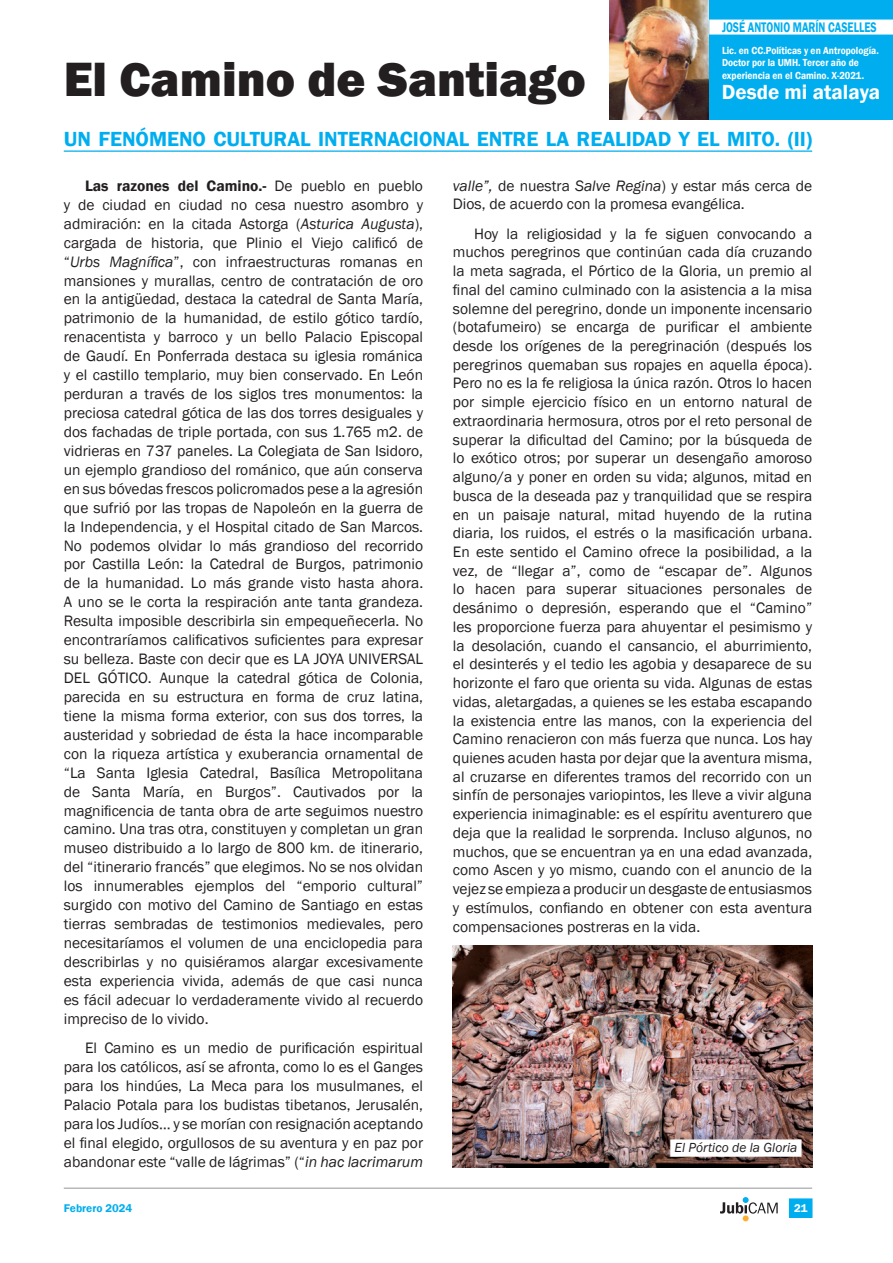
<style>
.page{position:relative;width:893px;height:1263px;background:#fff}
.page>*{position:absolute;margin:0;border:0;box-sizing:border-box;transform-origin:0 0}
.t1{font:800 49.5px "Franklin Gothic";color:#231f20}
.t2{font:600 21px "Franklin Gothic";color:#00aeef}
.t3{font:600 21px "Franklin Gothic";color:#fff}
.t4{font:15.6px/18.9px "Franklin Gothic";color:#231f20;text-align:justify}
.t5{font:600 14.25px "Franklin Gothic";color:#00aeef;scale:.75 1}
.t6{font:italic 13.5px "Franklin Gothic";color:#231f20}
.t7{font:600 11.55px "Franklin Gothic";color:#00aeef}
.t8{font:600 11.55px "Franklin Gothic";color:#fff}
.t9{font:600 10.5px/12.6px "Franklin Gothic";color:#fff;scale:.9 1}
.s1{font-weight:600}
.s2{font-style:italic}
</style>
<div class="page">
<svg style="left:720px;top:1197px;width:58px;height:24px"></svg>
<div style="left:789px;top:1199px;width:23px;height:18px;background:#00aeef"></div>
<hr style="left:64px;top:1188px;width:748px;height:1px;background:#939598">
<hr style="left:64px;top:150px;width:748px;height:2px;background:#00aeef">
<div style="left:709px;top:0;width:184px;height:119px;background:#00aeef"></div>
<div style="left:709px;top:20px;width:184px;height:15px;background:#fff"></div>
<img style="left:609px;top:0;width:100px;height:119px">
<img style="left:453px;top:945px;width:359px;height:222px">
<div style="left:670px;top:1139px;width:131px;height:18px;background:#fff"></div>
<h1 class="t1" style="left:64px;top:47px;width:523px">El Camino de Santiago</h1>
<p class="t5" style="left:722px;top:18px;width:208px">JOSÉ ANTONIO MARÍN CASELLES</p>
<p class="t9" style="left:722px;top:44px;width:176px">Lic. en CC.Políticas y en Antropología.<br>Doctor por la UMH. Tercer año de experiencia en el Camino. X-2021.</p>
<h2 class="t3" style="left:722px;top:79px;width:160px">Desde mi atalaya</h2>
<h2 class="t2" style="left:64px;top:126px;width:750px">UN FENÓMENO CULTURAL INTERNACIONAL ENTRE LA REALIDAD Y EL MITO. (II)</h2>
<p class="t4" style="left:64px;top:177px;width:361px;text-indent:21px"><span class="s1">Las razones del Camino.-</span> De pueblo en pueblo y de ciudad en ciudad no cesa nuestro asombro y admiración: en la citada Astorga (<span class="s2">Asturica Augusta</span>), cargada de historia, que Plinio el Viejo calificó de “<span class="s2">Urbs Magnífica</span>”, con infraestructuras romanas en mansiones y murallas, centro de contratación de oro en la antigüedad, destaca la catedral de Santa María, patrimonio de la humanidad, de estilo gótico tardío, renacentista y barroco y un bello Palacio Episcopal de Gaudí. En Ponferrada destaca su iglesia románica y el castillo templario, muy bien conservado. En León perduran a través de los siglos tres monumentos: la preciosa catedral gótica de las dos torres desiguales y dos fachadas de triple portada, con sus 1.765 m2. de vidrieras en 737 paneles. La Colegiata de San Isidoro, un ejemplo grandioso del románico, que aún conserva en sus bóvedas frescos policromados pese a la agresión que sufrió por las tropas de Napoleón en la guerra de la Independencia, y el Hospital citado de San Marcos.<br>No podemos olvidar lo más grandioso del recorrido por Castilla León: la Catedral de Burgos, patrimonio de la humanidad. Lo más grande visto hasta ahora.<br>A uno se le corta la respiración ante tanta grandeza.<br>Resulta imposible describirla sin empequeñecerla. No encontraríamos calificativos suficientes para expresar su belleza. Baste con decir que es LA JOYA UNIVERSAL DEL GÓTICO. Aunque la catedral gótica de Colonia, parecida en su estructura en forma de cruz latina, tiene la misma forma exterior, con sus dos torres, la austeridad y sobriedad de ésta la hace incomparable con la riqueza artística y exuberancia ornamental de “La Santa Iglesia Catedral, Basílica Metropolitana de Santa María, en Burgos”. Cautivados por la magnificencia de tanta obra de arte seguimos nuestro camino. Una tras otra, constituyen y completan un gran museo distribuido a lo largo de 800 km. de itinerario, del “itinerario francés” que elegimos. No se nos olvidan los innumerables ejemplos del “emporio cultural” surgido con motivo del Camino de Santiago en estas tierras sembradas de testimonios medievales, pero necesitaríamos el volumen de una enciclopedia para describirlas y no quisiéramos alargar excesivamente esta experiencia vivida, además de que casi nunca es fácil adecuar lo verdaderamente vivido al recuerdo impreciso de lo vivido.</p>
<p class="t4" style="left:64px;top:1039px;width:361px;text-indent:21px">El Camino es un medio de purificación espiritual para los católicos, así se afronta, como lo es el Ganges para los hindúes, La Meca para los musulmanes, el Palacio Potala para los budistas tibetanos, Jerusalén, para los Judíos… y se morían con resignación aceptando el final elegido, orgullosos de su aventura y en paz por abandonar este “valle de lágrimas” (“<span class="s2">in hac lacrimarum</span></p>
<p class="t4" style="left:453px;top:176px;width:361px"><span class="s2">valle”,</span> de nuestra <span class="s2">Salve Regina</span>) y estar más cerca de<br>Dios, de acuerdo con la promesa evangélica.</p>
<p class="t4" style="left:453px;top:224px;width:361px;text-indent:21px">Hoy la religiosidad y la fe siguen convocando a muchos peregrinos que continúan cada día cruzando la meta sagrada, el Pórtico de la Gloria, un premio al final del camino culminado con la asistencia a la misa solemne del peregrino, donde un imponente incensario (botafumeiro) se encarga de purificar el ambiente desde los orígenes de la peregrinación (después los peregrinos quemaban sus ropajes en aquella época).<br>Pero no es la fe religiosa la única razón. Otros lo hacen por simple ejercicio físico en un entorno natural de extraordinaria hermosura, otros por el reto personal de superar la dificultad del Camino; por la búsqueda de lo exótico otros; por superar un desengaño amoroso alguno/a y poner en orden su vida; algunos, mitad en busca de la deseada paz y tranquilidad que se respira en un paisaje natural, mitad huyendo de la rutina diaria, los ruidos, el estrés o la masificación urbana.<br>En este sentido el Camino ofrece la posibilidad, a la vez, de “llegar a”, como de “escapar de”. Algunos lo hacen para superar situaciones personales de desánimo o depresión, esperando que el “Camino” les proporcione fuerza para ahuyentar el pesimismo y la desolación, cuando el cansancio, el aburrimiento, el desinterés y el tedio les agobia y desaparece de su horizonte el faro que orienta su vida. Algunas de estas vidas, aletargadas, a quienes se les estaba escapando la existencia entre las manos, con la experiencia del Camino renacieron con más fuerza que nunca. Los hay quienes acuden hasta por dejar que la aventura misma, al cruzarse en diferentes tramos del recorrido con un sinfín de personajes variopintos, les lleve a vivir alguna experiencia inimaginable: es el espíritu aventurero que deja que la realidad le sorprenda. Incluso algunos, no muchos, que se encuentran ya en una edad avanzada, como Ascen y yo mismo, cuando con el anuncio de la vejez se empieza a producir un desgaste de entusiasmos y estímulos, confiando en obtener con esta aventura compensaciones postreras en la vida.</p>
<p class="t6" style="left:675px;top:1139px;width:124px">El Pórtico de la Gloria</p>
<p class="t7" style="left:64px;top:1201px;width:70px">Febrero 2024</p>
<p class="t8" style="left:794px;top:1201px;width:15px">21</p>
</div>
